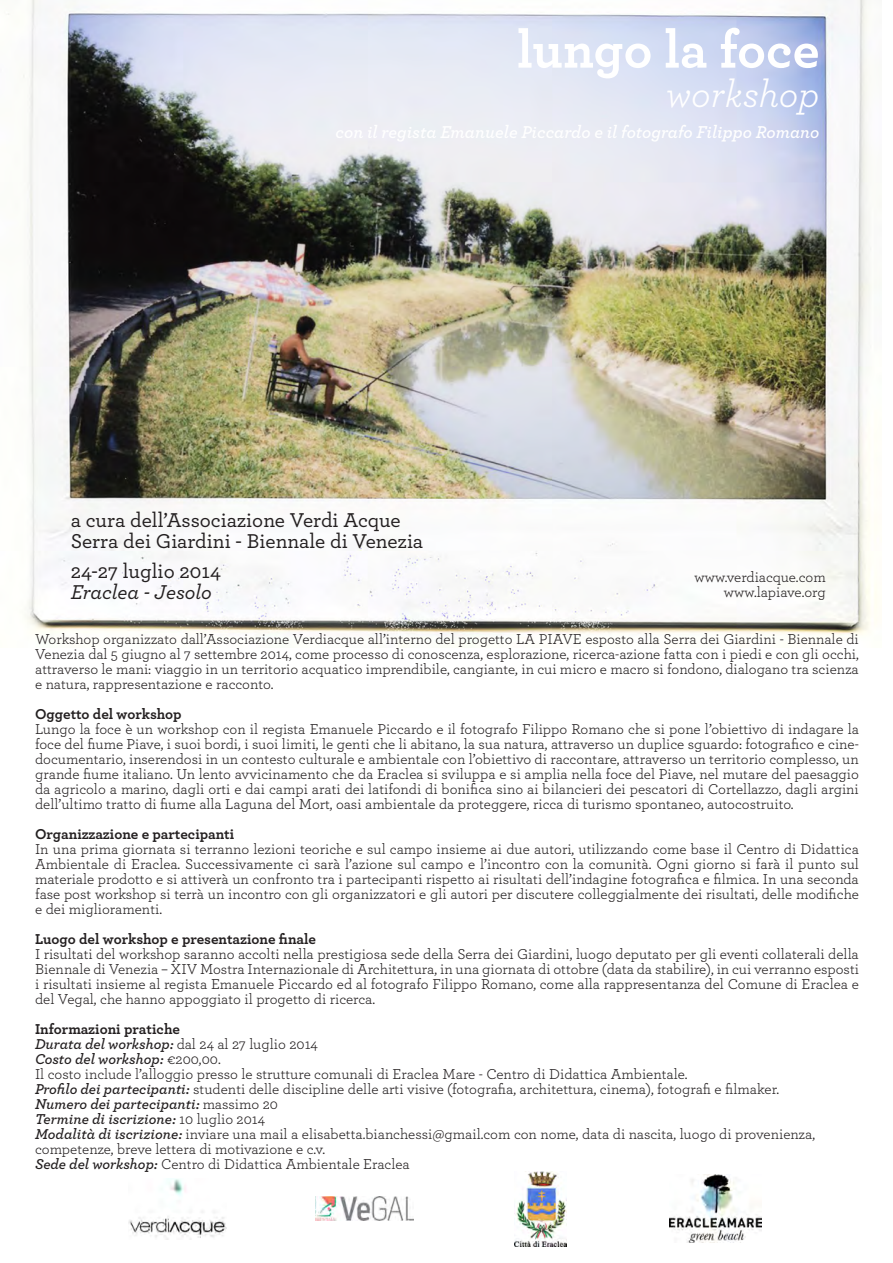
<style>
.page{position:relative;width:893px;height:1263px;background:#fff}
.page>*{position:absolute;margin:0;border:0;box-sizing:border-box;transform-origin:0 0}
.t1{font:700 54px "Archer";letter-spacing:-.005em;color:#fff}
.t2{font:italic 39px "Archer";color:#fff}
.t3{font:500 21px "Archer";color:#231f20}
.t4{font:italic 500 21px "Archer";color:#231f20}
.t5{font:15px/15px "Archer";color:#231f20;text-align:justify}
.t6{font:700 15px "Archer";color:#231f20}
.t7{font:italic 600 15px "Archer";color:#231f20}
.s1{font-weight:600;font-style:italic}
.s2{font-weight:400;font-style:normal}
</style>
<div class="page">
<img style="left:8px;top:0;width:870px;height:646px">
<img style="left:316px;top:1197px;width:98px;height:24px">
<img style="left:129px;top:1179px;width:97px;height:60px">
<img style="left:670px;top:1175px;width:91px;height:68px">
<img style="left:514px;top:1171px;width:52px;height:75px">
<p class="t1" style="left:517px;top:7px;width:304px">lungo la foce</p>
<p class="t2" style="left:666px;top:66px;width:155px">workshop</p>
<p class="t3" style="left:71px;top:505px;width:331px">a cura dell’Associazione Verdi Acque</p>
<p class="t3" style="left:71px;top:526px;width:354px">Serra dei Giardini - Biennale di Venezia</p>
<p class="t3" style="left:71px;top:556px;width:152px">24-27 luglio 2014</p>
<p class="t4" style="left:71px;top:577px;width:143px">Eraclea - Jesolo</p>
<p class="t5" style="left:695px;top:569px;width:133px">www.verdiacque.com</p>
<p class="t5" style="left:724px;top:584px;width:103px">www.lapiave.org</p>
<p class="t5" style="left:35px;top:630px;width:825px">Workshop organizzato dall’Associazione Verdiacque all’interno del progetto LA PIAVE esposto alla Serra dei Giardini - Biennale di Venezia dal 5 giugno al 7 settembre 2014, come processo di conoscenza, esplorazione, ricerca-azione fatta con i piedi e con gli occhi, attraverso le mani: viaggio in un territorio acquatico imprendibile, cangiante, in cui micro e macro si fondono, dialogano tra scienza e natura, rappresentazione e racconto.</p>
<p class="t6" style="left:35px;top:702px;width:148px">Oggetto del workshop</p>
<p class="t5" style="left:35px;top:720px;width:825px">Lungo la foce è un workshop con il regista Emanuele Piccardo e il fotografo Filippo Romano che si pone l’obiettivo di indagare la foce del fiume Piave, i suoi bordi, i suoi limiti, le genti che li abitano, la sua natura, attraverso un duplice sguardo: fotografico e cine&shy;documentario, inserendosi in un contesto culturale e ambientale con l’obiettivo di raccontare, attraverso un territorio complesso, un grande fiume italiano. Un lento avvicinamento che da Eraclea si sviluppa e si amplia nella foce del Piave, nel mutare del paesaggio da agricolo a marino, dagli orti e dai campi arati dei latifondi di bonifica sino ai bilancieri dei pescatori di Cortellazzo, dagli argini dell’ultimo tratto di fiume alla Laguna del Mort, oasi ambientale da proteggere, ricca di turismo spontaneo, autocostruito.</p>
<p class="t6" style="left:35px;top:822px;width:201px">Organizzazione e partecipanti</p>
<p class="t5" style="left:35px;top:840px;width:825px">In una prima giornata si terranno lezioni teoriche e sul campo insieme ai due autori, utilizzando come base il Centro di Didattica Ambientale di Eraclea. Successivamente ci sarà l’azione sul campo e l’incontro con la comunità. Ogni giorno si farà il punto sul materiale prodotto e si attiverà un confronto tra i partecipanti rispetto ai risultati dell’indagine fotografica e filmica. In una seconda fase post workshop si terrà un incontro con gli organizzatori e gli autori per discutere colleggialmente dei risultati, delle modifiche e dei miglioramenti.</p>
<p class="t6" style="left:35px;top:927px;width:282px">Luogo del workshop e presentazione finale</p>
<p class="t5" style="left:35px;top:945px;width:825px">I risultati del workshop saranno accolti nella prestigiosa sede della Serra dei Giardini, luogo deputato per gli eventi collaterali della Biennale di Venezia – XIV Mostra Internazionale di Architettura, in una giornata di ottobre (data da stabilire), in cui verranno esposti i risultati insieme al regista Emanuele Piccardo ed al fotografo Filippo Romano, come alla rappresentanza del Comune di Eraclea e del Vegal, che hanno appoggiato il progetto di ricerca.</p>
<p class="t6" style="left:35px;top:1017px;width:146px">Informazioni pratiche</p>
<p class="t5" style="left:35px;top:1035px;width:284px"><span class="s1">Durata del workshop:</span> dal 24 al 27 luglio 2014</p>
<p class="t7" style="left:35px;top:1047px;width:187px">Costo del workshop: <span class="s2">€200,00.</span></p>
<p class="t5" style="left:35px;top:1065px;width:654px">Il costo include l’alloggio presso le strutture comunali di Eraclea Mare - Centro di Didattica Ambientale.</p>
<p class="t5" style="left:35px;top:1080px;width:746px"><span class="s1">Profilo dei partecipanti:</span> studenti delle discipline delle arti visive (fotografia, architettura, cinema), fotografi e filmaker.</p>
<p class="t7" style="left:35px;top:1092px;width:245px">Numero dei partecipanti: <span class="s2">massimo 20</span></p>
<p class="t7" style="left:35px;top:1107px;width:232px">Termine di iscrizione: <span class="s2">10 luglio 2014</span></p>
<p class="t5" style="left:35px;top:1125px;width:782px"><span class="s1">Modalità di iscrizione:</span> inviare una mail a elisabetta.bianchessi@gmail.com con nome, data di nascita, luogo di provenienza,</p>
<p class="t5" style="left:35px;top:1140px;width:292px">competenze, breve lettera di motivazione e c.v.</p>
<p class="t5" style="left:35px;top:1155px;width:376px"><span class="s1">Sede del workshop:</span> Centro di Didattica Ambientale Eraclea</p>
</div>
